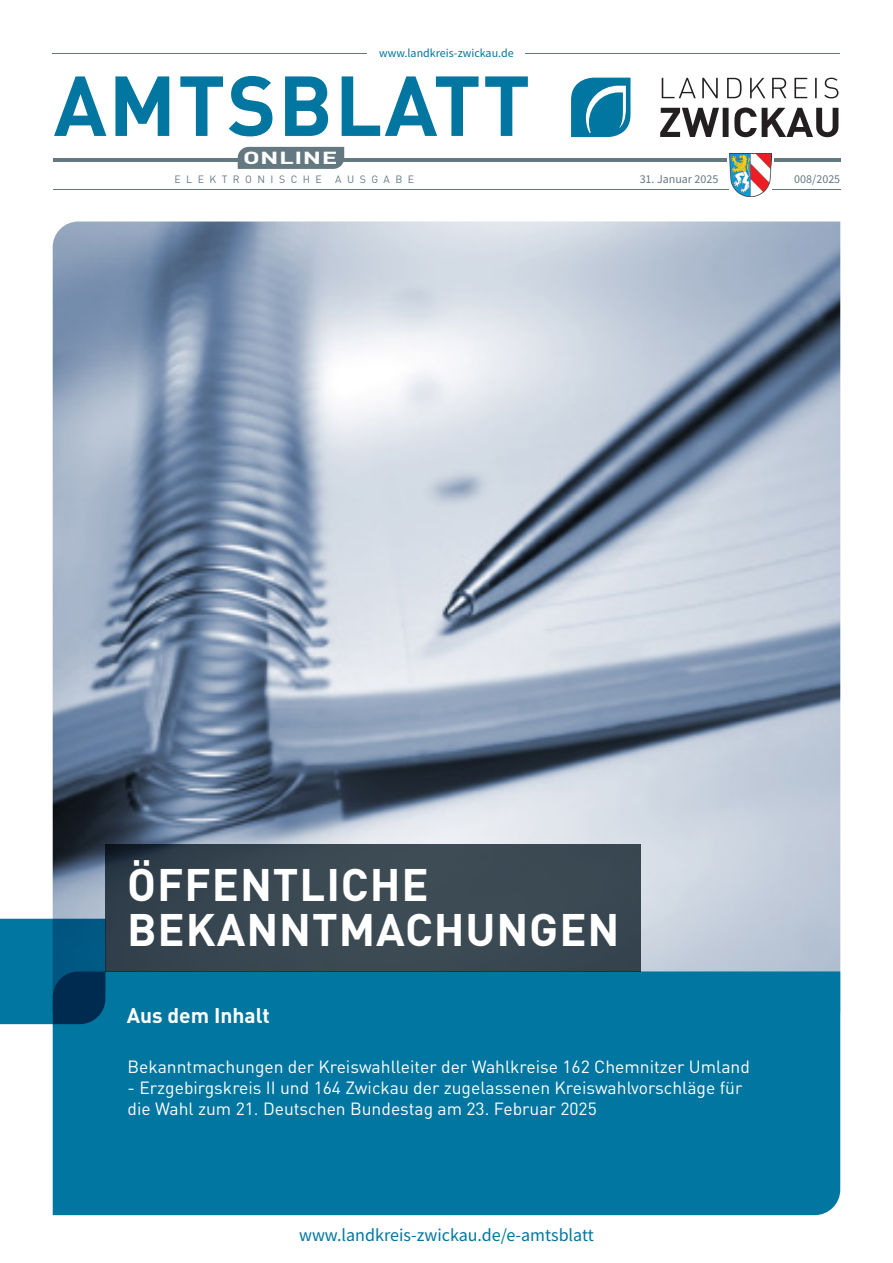
<style>
.page{position:relative;width:893px;height:1263px;background:#fff}
.page>*{position:absolute;margin:0;border:0;box-sizing:border-box;transform-origin:0 0}
._2022_-_Titel_Anreißer_30pt{font:700 45px/45px "DIN Pro";letter-spacing:.02em;color:#fff}
._2022_-_Titel_Ünerschrift_14pt{font:700 21px "DIN Pro";color:#fff}
.t1{font:18px "Source Sans Pro";color:#0076a0}
._2022_-_Taeser_Überschrift{font:17.55px/21px "DIN Pro";color:#fff}
.t2{font:700 17.25px "DIN Pro";letter-spacing:.02em;color:#fff;scale:1.5 1}
.t3{font:12px "Source Sans Pro";color:#0076a0}
.t4{font:12px "Source Sans Pro";color:#647882}
.t5{font:10.5px "DIN Pro";letter-spacing:.52em;color:#647882}
</style>
<div class="page">
<img style="left:53px;top:222px;width:787px;height:749px">
<div style="left:53px;top:971px;width:787px;height:244px;background:#0076a0"></div>
<svg style="left:0;top:919px;width:105px;height:105px;background:#005d86"></svg>
<hr style="left:53px;top:53px;width:787px;height:1px;background:#647882">
<hr style="left:53px;top:158px;width:787px;height:3px;background:#647882">
<hr style="left:53px;top:189px;width:787px;height:1px;background:#647882">
<div style="left:368px;top:44px;width:157px;height:13px;background:#fff"></div>
<svg style="left:727px;top:158px;width:46px;height:7px"></svg>
<img style="left:730px;top:153px;width:41px;height:43px">
<svg style="left:54px;top:76px;width:474px;height:60px"></svg>
<svg style="left:571px;top:78px;width:59px;height:59px;background:#2d8eb0"></svg>
<svg style="left:660px;top:108px;width:178px;height:29px"></svg>
<svg style="left:662px;top:78px;width:176px;height:20px"></svg>
<div style="left:238px;top:147px;width:106px;height:22px;background:#647882"></div>
<div style="left:105px;top:844px;width:536px;height:127px;background:#3a4952"></div>
<p class="t2" style="left:243px;top:143px;width:64px">ONLINE</p>
<p class="t3" style="left:379px;top:45px;width:136px">www.landkreis-zwickau.de</p>
<p class="t5" style="left:174px;top:171px;width:149px">ELEKTRONISCHE</p>
<p class="t5" style="left:335px;top:171px;width:80px">AUSGABE</p>
<p class="t4" style="left:640px;top:171px;width:80px">31. Januar 2025</p>
<p class="t4" style="left:794px;top:171px;width:47px">008/2025</p>
<p class="_2022_-_Titel_Anreißer_30pt" style="left:127px;top:857px;width:494px">ÖFFENTLICHE<br>BEKANNTMACHUNGEN</p>
<p class="_2022_-_Titel_Ünerschrift_14pt" style="left:127px;top:998px;width:145px">Aus dem Inhalt</p>
<p class="_2022_-_Taeser_Überschrift" style="left:128px;top:1054px;width:624px">Bekanntmachungen der Kreiswahlleiter der Wahlkreise 162 Chemnitzer Umland</p>
<p class="_2022_-_Taeser_Überschrift" style="left:128px;top:1075px;width:616px">- Erzgebirgskreis II und 164 Zwickau der zugelassenen Kreiswahlvorschläge für die Wahl zum 21. Deutschen Bundestag am 23. Februar 2025</p>
<p class="t1" style="left:299px;top:1224px;width:296px">www.landkreis-zwickau.de/e-amtsblatt</p>
</div>
